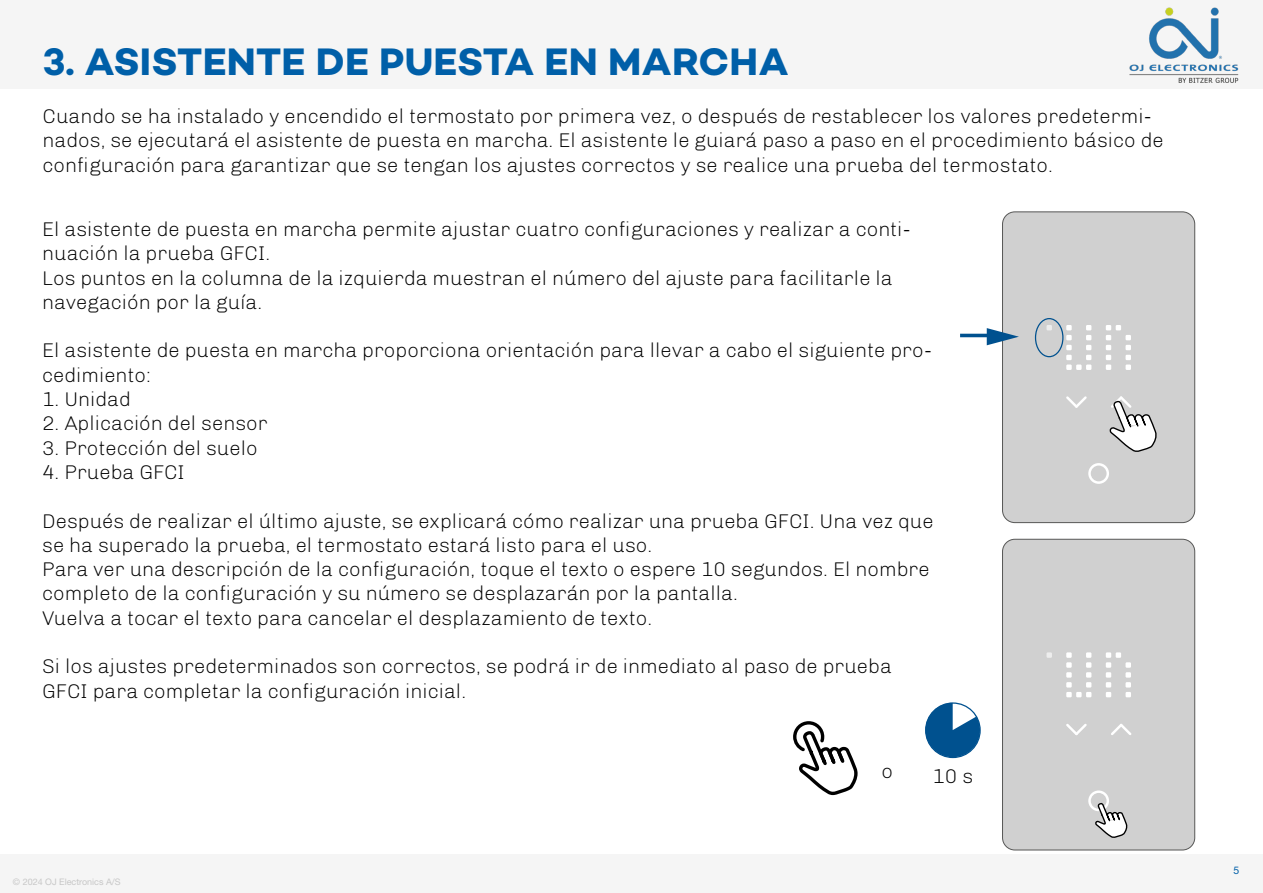
<style>
.page{position:relative;width:1263px;height:893px;background:#fff}
.page>*{position:absolute;margin:0;border:0;box-sizing:border-box;transform-origin:0 0}
.t1{font:700 39px "Campton";letter-spacing:.005em;color:#005fa8}
.t2{font:300 20.25px/24.3px "Chivo";color:#000}
.t3{font:10.5px "Helvetica Neue LTW1 G";color:#005fa8}
.t4{font:9px "Helvetica Neue LTW1 G";color:#c7c7c7}
</style>
<div class="page">
<div style="left:0;top:854px;width:1263px;height:39px;background:#f5f5f5"></div>
<div style="left:0;top:0;width:1263px;height:88px;background:#f5f5f5"></div>
<div style="left:1002px;top:212px;width:193px;height:311px;background:#d0d0d0;border-radius:12px"></div>
<div style="left:1002px;top:212px;width:193px;height:311px;border:1px solid #575756;border-radius:12px"></div>
<svg style="left:1066px;top:325px;width:65px;height:45px"></svg>
<svg style="left:1046px;top:325px;width:6px;height:5px"></svg>
<svg style="left:1088px;top:463px;width:21px;height:21px"></svg>
<svg style="left:1066px;top:396px;width:21px;height:12px"></svg>
<div style="left:1094px;top:318px;width:11px;height:57px;background:#d0d0d0"></div>
<div style="left:1073px;top:305px;width:10px;height:57px;background:#d0d0d0"></div>
<div style="left:1112px;top:333px;width:11px;height:57px;background:#d0d0d0"></div>
<div style="left:1124px;top:322px;width:10px;height:10px;background:#d0d0d0"></div>
<div style="left:1002px;top:539px;width:193px;height:311px;background:#d0d0d0;border-radius:12px"></div>
<div style="left:1002px;top:539px;width:193px;height:311px;border:1px solid #575756;border-radius:12px"></div>
<svg style="left:1066px;top:652px;width:65px;height:45px"></svg>
<svg style="left:1046px;top:652px;width:6px;height:6px"></svg>
<svg style="left:1066px;top:724px;width:21px;height:11px"></svg>
<svg style="left:1111px;top:724px;width:21px;height:11px"></svg>
<div style="left:1094px;top:645px;width:11px;height:57px;background:#d0d0d0"></div>
<div style="left:1073px;top:632px;width:10px;height:57px;background:#d0d0d0"></div>
<div style="left:1112px;top:660px;width:11px;height:57px;background:#d0d0d0"></div>
<div style="left:1124px;top:649px;width:10px;height:11px;background:#d0d0d0"></div>
<div style="left:1035px;top:318px;width:28px;height:39px;border:1px solid #00518f;border-radius:50%"></div>
<hr style="left:960px;top:334px;width:33px;height:3px;background:#00518f">
<svg style="left:987px;top:328px;width:32px;height:17px"></svg>
<svg style="left:925px;top:702px;width:56px;height:56px"></svg>
<svg style="left:793px;top:721px;width:64px;height:74px"></svg>
<svg style="left:1109px;top:396px;width:48px;height:56px"></svg>
<svg style="left:1088px;top:790px;width:40px;height:48px"></svg>
<h1 class="t1" style="left:43px;top:37px;width:747px">3. ASISTENTE DE PUESTA EN MARCHA</h1>
<p class="t2" style="left:43px;top:104px;width:1123px">Cuando se ha instalado y encendido el termostato por primera vez, o después de restablecer los valores predetermi&shy;nados, se ejecutará el asistente de puesta en marcha. El asistente le guiará paso a paso en el procedimiento básico de configuración para garantizar que se tengan los ajustes correctos y se realice una prueba del termostato.</p>
<p class="t2" style="left:43px;top:217px;width:870px">El asistente de puesta en marcha permite ajustar cuatro configuraciones y realizar a conti&shy;nuación la prueba GFCI.<br>Los puntos en la columna de la izquierda muestran el número del ajuste para facilitarle la navegación por la guía.</p>
<p class="t2" style="left:43px;top:338px;width:891px">El asistente de puesta en marcha proporciona orientación para llevar a cabo el siguiente pro&shy;cedimiento:</p>
<p class="t2" style="left:43px;top:387px;width:90px">1. Unidad</p>
<p class="t2" style="left:43px;top:411px;width:227px">2. Aplicación del sensor</p>
<p class="t2" style="left:43px;top:436px;width:217px">3. Protección del suelo</p>
<p class="t2" style="left:43px;top:460px;width:144px">4. Prueba GFCI</p>
<p class="t2" style="left:43px;top:509px;width:893px">Después de realizar el último ajuste, se explicará cómo realizar una prueba GFCI. Una vez que se ha superado la prueba, el termostato estará listo para el uso.<br>Para ver una descripción de la configuración, toque el texto o espere 10 segundos. El nombre completo de la configuración y su número se desplazarán por la pantalla.<br>Vuelva a tocar el texto para cancelar el desplazamiento de texto.</p>
<p class="t2" style="left:43px;top:654px;width:851px">Si los ajustes predeterminados son correctos, se podrá ir de inmediato al paso de prueba<br>GFCI para completar la configuración inicial.</p>
<p class="t4" style="left:13px;top:876px;width:109px">© 2024 OJ Electronics A/S</p>
<p class="t2" style="left:882px;top:759px;width:13px">o</p>
<p class="t2" style="left:933px;top:764px;width:42px">10 s</p>
<p class="t3" style="left:1233px;top:863px;width:7px">5</p>
</div>
